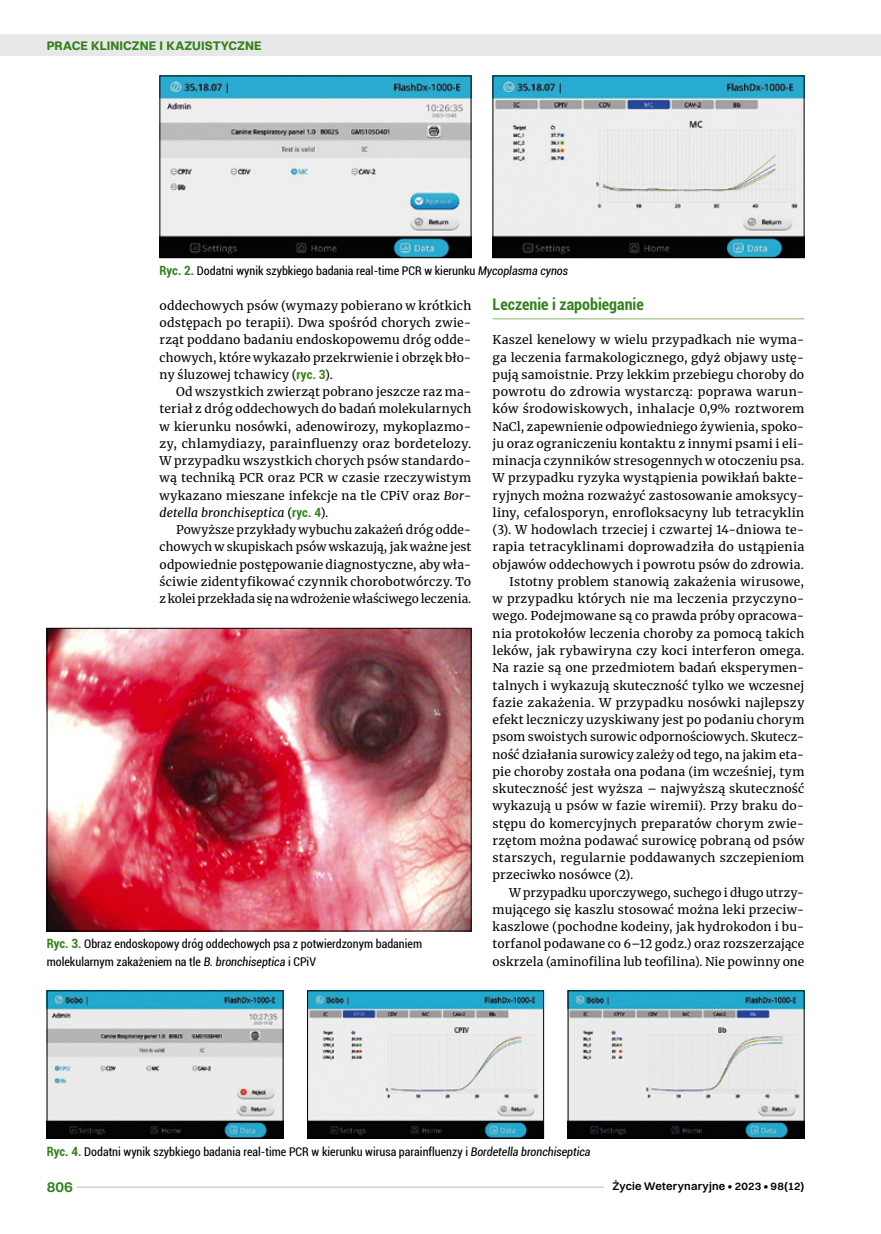
<style>
.page{position:relative;width:881px;height:1234px;background:#fff}
.page>*{position:absolute;margin:0;border:0;box-sizing:border-box;transform-origin:0 0}
.t1{font:700 condensed 16.05px "Roboto";color:#32821c}
.t2{font:600 15px "Switzer";color:#32821c}
.t3{font:700 12.6px "Switzer";letter-spacing:.005em;color:#32821c}
.t4{font:12px/17.2px "Merriweather";letter-spacing:.015em;color:#000;text-align:justify}
.t5{font:condensed 12px/17.2px "Roboto";color:#000}
.t6{font:600 11.25px "Switzer";letter-spacing:.015em;color:#000}
.s1{font-weight:700;font-size:12.75px;color:#32821c}
.s2{font-style:italic}
.s3{font-family:"Roboto";font-weight:700;font-stretch:condensed;font-size:12.75px;color:#32821c}
</style>
<div class="page">
<hr style="left:492px;top:318px;width:312px;height:1px;background:#96ba7b">
<img style="left:49px;top:992px;width:232px;height:144px">
<div style="left:47px;top:990px;width:236px;height:148px;border:1px solid #000"></div>
<img style="left:161px;top:78px;width:308px;height:178px">
<div style="left:159px;top:76px;width:312px;height:182px;border:1px solid #000"></div>
<img style="left:309px;top:992px;width:232px;height:144px">
<div style="left:307px;top:990px;width:236px;height:148px;border:1px solid #000"></div>
<img style="left:494px;top:78px;width:308px;height:178px">
<div style="left:492px;top:76px;width:312px;height:182px;border:1px solid #000"></div>
<img style="left:569px;top:992px;width:233px;height:144px">
<div style="left:567px;top:990px;width:237px;height:148px;border:1px solid #000"></div>
<img style="left:49px;top:630px;width:420px;height:299px">
<div style="left:47px;top:628px;width:424px;height:303px;border:1px solid #000"></div>
<div style="left:0;top:35px;width:880px;height:21px;background:#e8e8e8"></div>
<hr style="left:47px;top:1186px;width:565px;height:1px;background:#d2d1d1">
<div style="left:47px;top:1178px;width:30px;height:15px;background:#fff"></div>
<div style="left:604px;top:1180px;width:200px;height:13px;background:#fff"></div>
<p class="t3" style="left:47px;top:37px;width:216px">PRACE KLINICZNE I KAZUISTYCZNE</p>
<p class="t5" style="left:159px;top:262px;width:410px"><span class="s1">Ryc. 2.</span> Dodatni wynik szybkiego badania real-time PCR w kierunku <span class="s2">Mycoplasma cynos</span></p>
<p class="t4" style="left:159px;top:296px;width:313px">oddechowych psów (wymazy pobierano w krótkich odstępach po terapii). Dwa spośród chorych zwie&shy;rząt poddano badaniu endoskopowemu dróg odde&shy;chowych, które wykazało przekrwienie i obrzęk bło&shy;ny śluzowej tchawicy (<span class="s3">ryc. 3</span>).</p>
<p class="t4" style="left:159px;top:382px;width:313px;text-indent:16px">Od wszystkich zwierząt pobrano jeszcze raz ma&shy;teriał z dróg oddechowych do badań molekularnych w kierunku nosówki, adenowirozy, mykoplazmo&shy;zy, chlamydiazy, parainfluenzy oraz bordetelozy.<br>W przypadku wszystkich chorych psów standardo&shy;wą techniką PCR oraz PCR w czasie rzeczywistym wykazano mieszane infekcje na tle CPiV oraz <span class="s2">Bor&shy;detella bronchiseptica</span> (<span class="s3">ryc. 4</span>).</p>
<p class="t4" style="left:159px;top:520px;width:313px;text-indent:16px">Powyższe przykłady wybuchu zakażeń dróg odde&shy;chowych w skupiskach psów wskazują, jak ważne jest odpowiednie postępowanie diagnostyczne, aby wła&shy;ściwie zidentyfikować czynnik chorobotwórczy. To z kolei przekłada się na wdrożenie właściwego leczenia.</p>
<p class="t5" style="left:47px;top:934px;width:376px"><span class="s1">Ryc. 3.</span> Obraz endoskopowy dróg oddechowych psa z potwierdzonym badaniem molekularnym zakażeniem na tle <span class="s2">B. bronchiseptica</span> i CPiV</p>
<h1 class="t1" style="left:492px;top:293px;width:153px">Leczenie i zapobieganie</h1>
<p class="t4" style="left:492px;top:331px;width:313px">Kaszel kenelowy w wielu przypadkach nie wyma-</p>
<p class="t4" style="left:492px;top:348px;width:313px">ga leczenia farmakologicznego, gdyż objawy ustę-</p>
<p class="t4" style="left:492px;top:365px;width:313px">pują samoistnie. Przy lekkim przebiegu choroby do</p>
<p class="t4" style="left:492px;top:382px;width:313px">powrotu do zdrowia wystarczą: poprawa warun-</p>
<p class="t4" style="left:492px;top:400px;width:313px">ków środowiskowych, inhalacje 0,9% roztworem</p>
<p class="t4" style="left:492px;top:417px;width:313px">NaCl, zapewnienie odpowiedniego żywienia, spoko-</p>
<p class="t4" style="left:492px;top:434px;width:313px">ju oraz ograniczeniu kontaktu z innymi psami i eli-</p>
<p class="t4" style="left:492px;top:451px;width:313px">minacja czynników stresogennych w otoczeniu psa.</p>
<p class="t4" style="left:492px;top:469px;width:313px">W przypadku ryzyka wystąpienia powikłań bakte-</p>
<p class="t4" style="left:492px;top:486px;width:313px">ryjnych można rozważyć zastosowanie amoksycy-</p>
<p class="t4" style="left:492px;top:503px;width:313px">liny, cefalosporyn, enrofloksacyny lub tetracyklin</p>
<p class="t4" style="left:492px;top:520px;width:313px">(3). W hodowlach trzeciej i czwartej 14-dniowa te-</p>
<p class="t4" style="left:492px;top:538px;width:313px">rapia tetracyklinami doprowadziła do ustąpienia</p>
<p class="t4" style="left:492px;top:555px;width:313px">objawów oddechowych i powrotu psów do zdrowia.</p>
<p class="t4" style="left:509px;top:572px;width:296px">Istotny problem stanowią zakażenia wirusowe,</p>
<p class="t4" style="left:492px;top:589px;width:313px">w przypadku których nie ma leczenia przyczyno-</p>
<p class="t4" style="left:492px;top:607px;width:313px">wego. Podejmowane są co prawda próby opracowa-</p>
<p class="t4" style="left:492px;top:624px;width:313px">nia protokołów leczenia choroby za pomocą takich</p>
<p class="t4" style="left:492px;top:641px;width:313px">leków, jak rybawiryna czy koci interferon omega.</p>
<p class="t4" style="left:492px;top:658px;width:313px">Na razie są one przedmiotem badań eksperymen-</p>
<p class="t4" style="left:492px;top:676px;width:313px">talnych i wykazują skuteczność tylko we wczesnej</p>
<p class="t4" style="left:492px;top:693px;width:313px">fazie zakażenia. W przypadku nosówki najlepszy</p>
<p class="t4" style="left:492px;top:710px;width:313px">efekt leczniczy uzyskiwany jest po podaniu chorym</p>
<p class="t4" style="left:492px;top:727px;width:313px">psom swoistych surowic odpornościowych. Skutecz-</p>
<p class="t4" style="left:492px;top:745px;width:313px">ność działania surowicy zależy od tego, na jakim eta-</p>
<p class="t4" style="left:492px;top:762px;width:313px">pie choroby została ona podana (im wcześniej, tym</p>
<p class="t4" style="left:492px;top:779px;width:313px">skuteczność jest wyższa – najwyższą skuteczność</p>
<p class="t4" style="left:492px;top:796px;width:313px">wykazują u psów w fazie wiremii). Przy braku do-</p>
<p class="t4" style="left:492px;top:814px;width:313px">stępu do komercyjnych preparatów chorym zwie-</p>
<p class="t4" style="left:492px;top:831px;width:313px">rzętom można podawać surowicę pobraną od psów</p>
<p class="t4" style="left:492px;top:848px;width:313px">starszych, regularnie poddawanych szczepieniom</p>
<p class="t4" style="left:492px;top:865px;width:142px">przeciwko nosówce (2).</p>
<p class="t4" style="left:509px;top:883px;width:296px">W przypadku uporczywego, suchego i długo utrzy-</p>
<p class="t4" style="left:492px;top:900px;width:313px">mującego się kaszlu stosować można leki przeciw-</p>
<p class="t4" style="left:492px;top:917px;width:313px">kaszlowe (pochodne kodeiny, jak hydrokodon i bu-</p>
<p class="t4" style="left:492px;top:934px;width:313px">torfanol podawane co 6–12 godz.) oraz rozszerzające</p>
<p class="t4" style="left:492px;top:952px;width:313px">oskrzela (aminofilina lub teofilina). Nie powinny one</p>
<p class="t5" style="left:47px;top:1141px;width:545px"><span class="s1">Ryc. 4.</span> Dodatni wynik szybkiego badania real-time PCR w kierunku wirusa parainfluenzy i <span class="s2">Bordetella bronchiseptica</span></p>
<p class="t2" style="left:47px;top:1177px;width:27px">806</p>
<p class="t6" style="left:612px;top:1179px;width:193px">Życie Weterynaryjne • 2023 • 98(12)</p>
</div>
